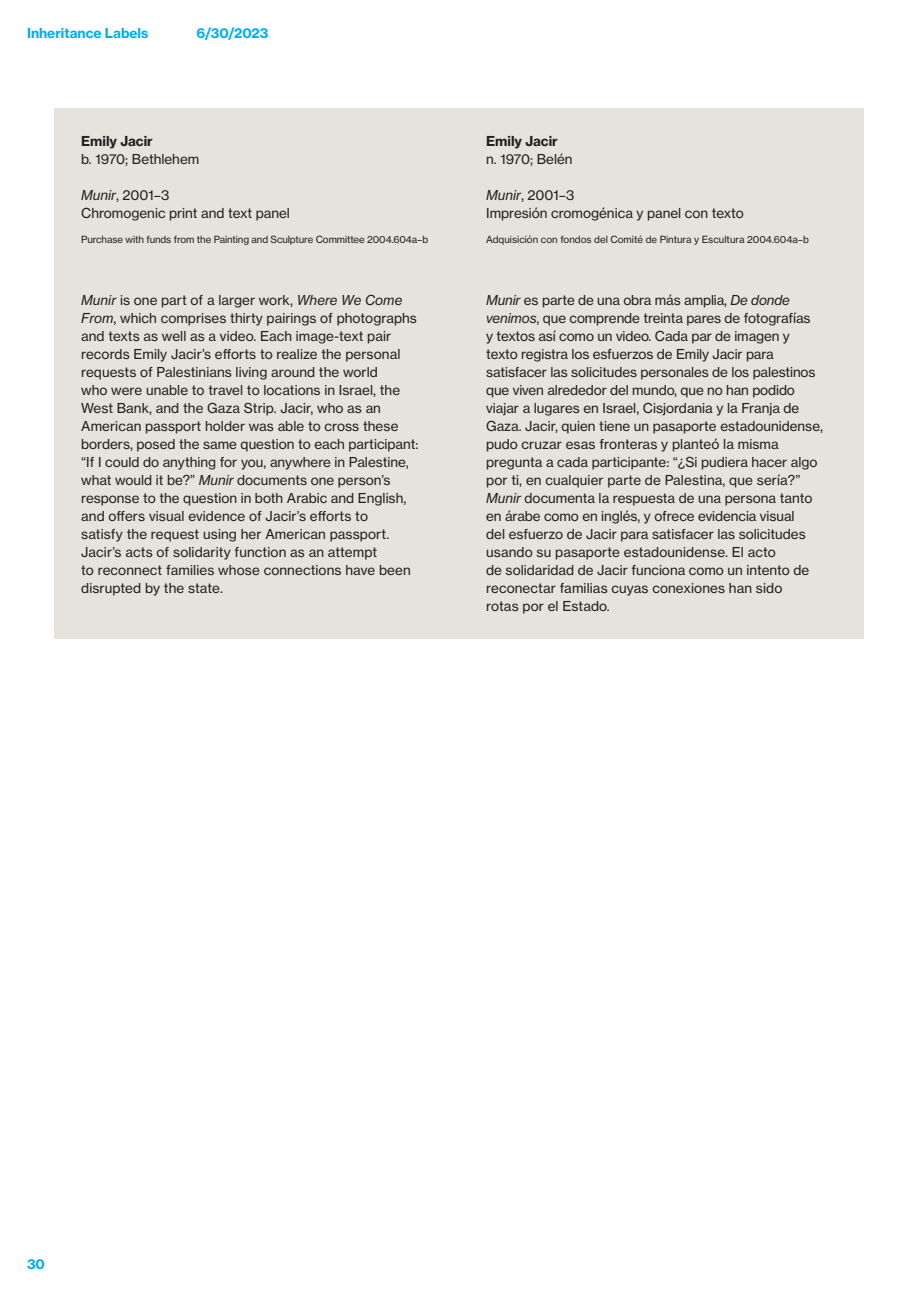
<style>
.page{position:relative;width:918px;height:1296px;background:#fff}
.page>*{position:absolute;margin:0;border:0;box-sizing:border-box;transform-origin:0 0}
.Extended_Text__18_24{font:13.5px/18px "Haas Grot Text 55 Roman";color:#231f20}
.Text__18_24{font:13.5px "Haas Grot Text 55 Roman";color:#231f20}
.t1{font:700 13.5px "Haas Grot Text 75";color:#00aeef}
.Text__18_24-2{font:700 13.5px "Haas Grot Text 75";color:#231f20}
.Credit_Line__13_15{font:9.75px "Haas Grot Text 55 Roman";letter-spacing:-.01em;color:#231f20}
.s1{font-family:"Haas Grot Text 56";font-style:italic}
</style>
<div class="page">
<div style="left:54px;top:108px;width:810px;height:530px;background:#e4e3dc"></div>
<p class="t1" style="left:27px;top:25px;width:123px">Inheritance Labels</p>
<p class="t1" style="left:197px;top:25px;width:73px">6/30/2023</p>
<p class="Text__18_24-2" style="left:81px;top:133px;width:73px">Emily Jacir</p>
<p class="Text__18_24" style="left:81px;top:151px;width:120px">b. 1970; Bethlehem</p>
<p class="Text__18_24" style="left:81px;top:187px;width:90px"><span class="s1">Munir</span>, 2001–3</p>
<p class="Text__18_24" style="left:81px;top:205px;width:210px">Chromogenic print and text panel</p>
<p class="Credit_Line__13_15" style="left:81px;top:233px;width:349px">Purchase with funds from the Painting and Sculpture Committee 2004.604a–b</p>
<p class="Extended_Text__18_24" style="left:81px;top:291px;width:339px"><span class="s1">Munir</span> is one part of a larger work, <span class="s1">Where We Come From</span>, which comprises thirty pairings of photographs and texts as well as a video. Each image-text pair records Emily Jacir’s efforts to realize the personal requests of Palestinians living around the world<br>who were unable to travel to locations in Israel, the West Bank, and the Gaza Strip. Jacir, who as an American passport holder was able to cross these borders, posed the same question to each participant: “If I could do anything for you, anywhere in Palestine, what would it be?” <span class="s1">Munir</span> documents one person’s response to the question in both Arabic and English, and offers visual evidence of Jacir’s efforts to<br>satisfy the request using her American passport.<br>Jacir’s acts of solidarity function as an attempt<br>to reconnect families whose connections have been disrupted by the state.</p>
<p class="Text__18_24-2" style="left:486px;top:133px;width:73px">Emily Jacir</p>
<p class="Text__18_24" style="left:486px;top:151px;width:88px">n. 1970; Belén</p>
<p class="Text__18_24" style="left:486px;top:187px;width:90px"><span class="s1">Munir</span>, 2001–3</p>
<p class="Text__18_24" style="left:486px;top:205px;width:259px">Impresión cromogénica y panel con texto</p>
<p class="Credit_Line__13_15" style="left:486px;top:233px;width:324px">Adquisición con fondos del Comité de Pintura y Escultura 2004.604a–b</p>
<p class="Extended_Text__18_24" style="left:486px;top:291px;width:338px"><span class="s1">Munir</span> es parte de una obra más amplia, <span class="s1">De donde venimos</span>, que comprende treinta pares de fotografías<br>y textos así como un video. Cada par de imagen y texto registra los esfuerzos de Emily Jacir para satisfacer las solicitudes personales de los palestinos que viven alrededor del mundo, que no han podido viajar a lugares en Israel, Cisjordania y la Franja de Gaza. Jacir, quien tiene un pasaporte estadounidense, pudo cruzar esas fronteras y planteó la misma pregunta a cada participante: “¿Si pudiera hacer algo por ti, en cualquier parte de Palestina, que sería?” <span class="s1">Munir</span> documenta la respuesta de una persona tanto en árabe como en inglés, y ofrece evidencia visual<br>del esfuerzo de Jacir para satisfacer las solicitudes usando su pasaporte estadounidense. El acto<br>de solidaridad de Jacir funciona como un intento de reconectar familias cuyas conexiones han sido<br>rotas por el Estado.</p>
<p class="t1" style="left:27px;top:1256px;width:19px">30</p>
</div>
